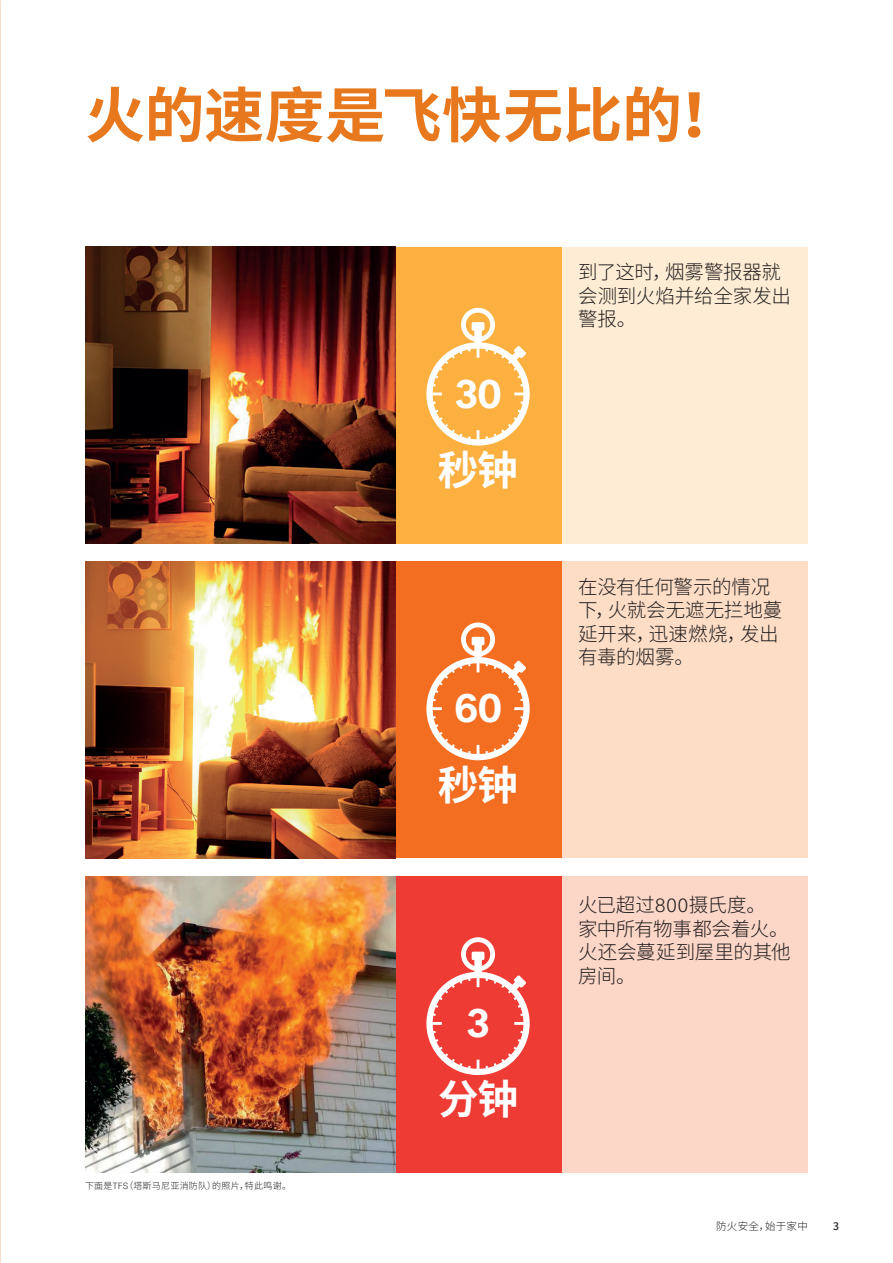
<style>
.page{position:relative;width:893px;height:1263px;background:#fff}
.page>*{position:absolute;margin:0;border:0;box-sizing:border-box;transform-origin:0 0}
.t1{font:700 60px "Noto Sans CJ Ksc";letter-spacing:-.005em;color:#e7781e}
.t2{font:700 40.65px "Noto Sans CJ Ksc";color:#fff}
.t3{font:700 40.65px "Post Grotesk";color:#fff}
.t4{font:300 19.5px/23.4px "Noto Sans CJ Ksc";letter-spacing:-.01em;color:#231f20}
.t5{font:300 10.5px "Noto Sans CJ Ksc";letter-spacing:.03em;color:#231f20}
.t6{font:500 10.5px "Noto Sans CJ Ksc";color:#231f20}
.t7{font:300 9px "Noto Sans CJ Ksc";letter-spacing:.03em;color:#231f20}
.s1{font-family:"Post Grotesk"}
</style>
<div class="page">
<div style="left:395px;top:247px;width:413px;height:297px;background:#feedd4"></div>
<div style="left:85px;top:247px;width:476px;height:297px;background:#fbb03f"></div>
<svg style="left:426px;top:308px;width:104px;height:138px"></svg>
<img style="left:85px;top:247px;width:310px;height:297px">
<div style="left:395px;top:561px;width:413px;height:297px;background:#fdddc6"></div>
<div style="left:85px;top:561px;width:476px;height:297px;background:#f36e21"></div>
<svg style="left:426px;top:622px;width:104px;height:138px"></svg>
<img style="left:85px;top:561px;width:310px;height:297px">
<div style="left:395px;top:876px;width:413px;height:297px;background:#fcd6c7"></div>
<div style="left:85px;top:876px;width:476px;height:297px;background:#ee3b34"></div>
<svg style="left:426px;top:937px;width:104px;height:138px"></svg>
<img style="left:85px;top:876px;width:310px;height:297px">
<p class="t1" style="left:85px;top:81px;width:656px">火的速度是飞快无比的！</p>
<p class="t7" style="left:85px;top:1180px;width:207px">下面是<span class="s1">TFS</span>（塔斯马尼亚消防队）的照片，特此鸣谢。</p>
<p class="t3" style="left:454px;top:369px;width:49px">30</p>
<p class="t2" style="left:438px;top:447px;width:82px">秒钟</p>
<p class="t3" style="left:454px;top:682px;width:49px">60</p>
<p class="t2" style="left:438px;top:762px;width:82px">秒钟</p>
<p class="t3" style="left:466px;top:997px;width:26px">3</p>
<p class="t2" style="left:438px;top:1076px;width:82px">分钟</p>
<p class="t4" style="left:578px;top:261px;width:214px">到了这时，烟雾警报器就会测到火焰并给全家发出警报。</p>
<p class="t4" style="left:578px;top:575px;width:206px">在没有任何警示的情况下，火就会无遮无拦地蔓延开来，迅速燃烧，发出有毒的烟雾。</p>
<p class="t4" style="left:578px;top:894px;width:214px">火已超过<span class="s1">800</span>摄氏度。<br>家中所有物事都会着火。火还会蔓延到屋里的其他房间。</p>
<p class="t5" style="left:716px;top:1220px;width:93px">防火安全，始于家中</p>
<p class="t6" style="left:833px;top:1220px;width:7px">3</p>
</div>
